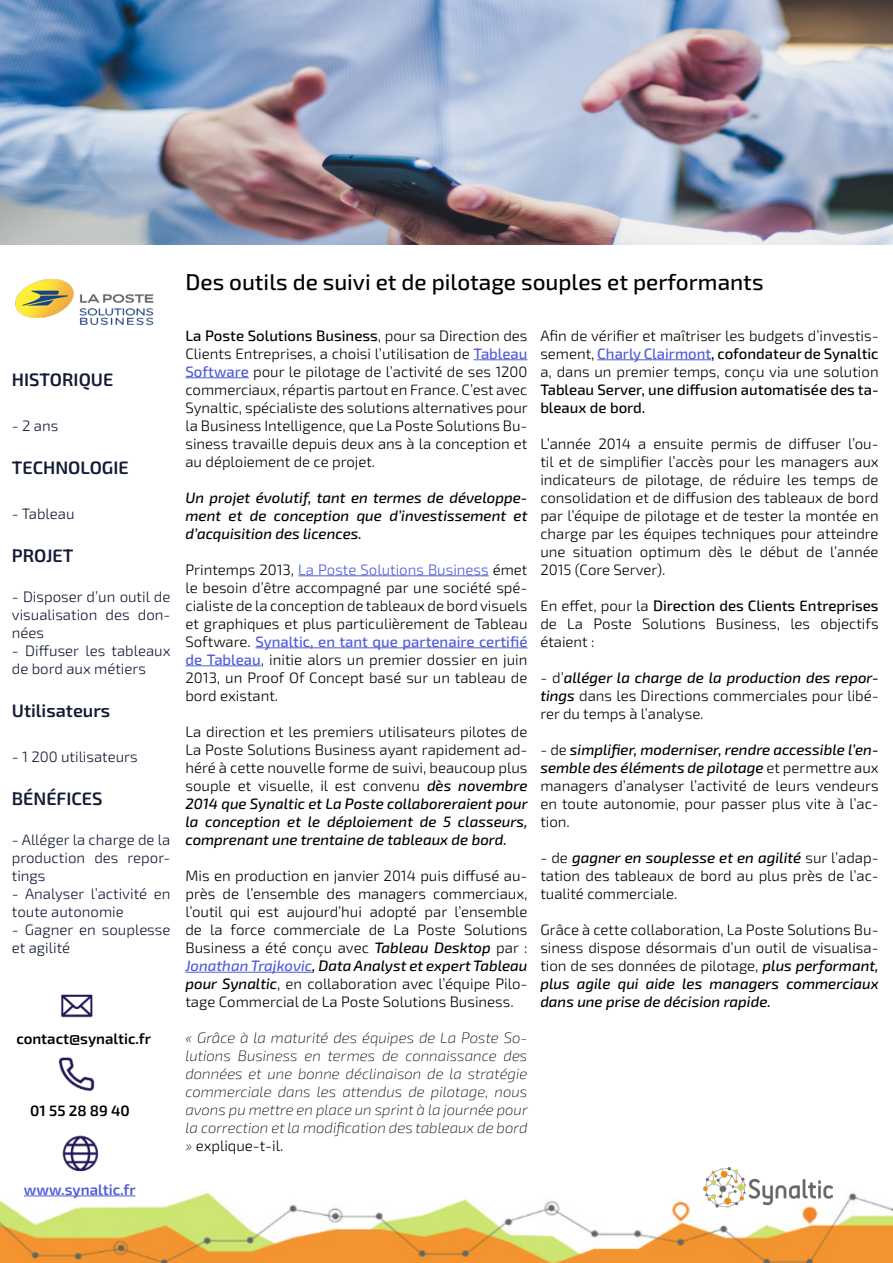
<style>
.page{position:relative;width:893px;height:1263px;background:#fff}
.page>*{position:absolute;margin:0;border:0;box-sizing:border-box;transform-origin:0 0}
.t1{font:500 22.5px "Exo 2";color:#000}
.t2{font:600 18px "Exo 2";color:#131a34}
.t3{font:300 15px/18px "Exo 2";color:#000;text-align:justify}
.t4{font:italic 200 15px/18px "Exo 2";color:#000;text-align:justify}
.t5{font:300 15px/18px "Exo 2";color:#131a34}
.t6{font:italic 500 15px/18px "Exo 2";color:#000;text-align:justify}
.t7{font:500 15px/18px "Exo 2";color:#000}
.t8{font:600 15px "Exo 2";color:#000}
.t9{font:600 15px "Exo 2";color:#4f5cd6}
.s1{font-weight:500}
.s2{font-weight:500;color:#4f5cd6}
.s3{color:#4f5cd6}
.s4{font-weight:500;font-style:italic}
.s5{font-weight:500;font-style:italic;color:#4f5cd6}
.s6{font-weight:300;font-style:normal}
</style>
<div class="page">
<img style="left:0;top:1192px;width:893px;height:71px">
<hr style="left:474px;top:359px;width:53px;height:1px;background:#4f5cd6">
<hr style="left:185px;top:377px;width:64px;height:1px;background:#4f5cd6">
<hr style="left:298px;top:575px;width:191px;height:1px;background:#4f5cd6">
<hr style="left:255px;top:647px;width:272px;height:1px;background:#4f5cd6">
<hr style="left:185px;top:665px;width:76px;height:1px;background:#4f5cd6">
<hr style="left:185px;top:972px;width:127px;height:1px;background:#4f5cd6">
<hr style="left:597px;top:359px;width:114px;height:1px;background:#4f5cd6">
<img style="left:703px;top:1168px;width:129px;height:39px">
<img style="left:61px;top:994px;width:32px;height:24px">
<img style="left:58px;top:1057px;width:37px;height:35px">
<hr style="left:24px;top:1195px;width:111px;height:1px;background:#4f5cd6">
<img style="left:62px;top:1135px;width:37px;height:37px">
<img style="left:0;top:0;width:893px;height:244px">
<img style="left:15px;top:279px;width:139px;height:47px">
<p class="t2" style="left:12px;top:367px;width:103px">HISTORIQUE</p>
<p class="t5" style="left:12px;top:416px;width:48px">- 2 ans</p>
<p class="t2" style="left:12px;top:455px;width:118px">TECHNOLOGIE</p>
<p class="t5" style="left:12px;top:504px;width:64px">- Tableau</p>
<p class="t2" style="left:12px;top:543px;width:63px">PROJET</p>
<p class="t5" style="left:12px;top:587px;width:160px;text-align:justify">- Disposer d’un outil de visualisation des don&shy;nées</p>
<p class="t5" style="left:12px;top:641px;width:160px">- Diffuser les tableaux de bord aux métiers</p>
<p class="t2" style="left:12px;top:698px;width:100px">Utilisateurs</p>
<p class="t5" style="left:12px;top:747px;width:127px">- 1 200 utilisateurs</p>
<p class="t2" style="left:12px;top:786px;width:92px">BÉNÉFICES</p>
<p class="t5" style="left:12px;top:830px;width:160px;text-align:justify">- Alléger la charge de la production des repor&shy;tings</p>
<p class="t5" style="left:12px;top:884px;width:160px">- Analyser l’activité en toute autonomie</p>
<p class="t5" style="left:12px;top:920px;width:160px">- Gagner en souplesse et agilité</p>
<p class="t8" style="left:16px;top:1028px;width:136px">contact@synaltic.fr</p>
<p class="t8" style="left:30px;top:1100px;width:101px">01 55 28 89 40</p>
<p class="t9" style="left:24px;top:1179px;width:113px">www.synaltic.fr</p>
<h1 class="t1" style="left:185px;top:267px;width:580px">Des outils de suivi et de pilotage souples et performants</h1>
<p class="t3" style="left:185px;top:326px;width:344px"><span class="s1">La Poste Solutions Business</span>, pour sa Direction des Clients Entreprises, a choisi l’utilisation de <span class="s2">Tableau Software</span> pour le pilotage de l’activité de ses 1200 commerciaux, répartis partout en France. C’est avec Synaltic, spécialiste des solutions alternatives pour la Business Intelligence, que La Poste Solutions Bu&shy;siness travaille depuis deux ans à la conception et au déploiement de ce projet.</p>
<p class="t6" style="left:185px;top:488px;width:344px">Un projet évolutif, tant en termes de développe&shy;ment et de conception que d’investissement et d’acquisition des licences.</p>
<p class="t3" style="left:185px;top:560px;width:344px">Printemps 2013, <span class="s3">La Poste Solutions Business</span> émet le besoin d’être accompagné par une société spé&shy;cialiste de la conception de tableaux de bord visuels et graphiques et plus particulièrement de Tableau Software. <span class="s2">Synaltic, en tant que partenaire certifié de Tableau</span>, initie alors un premier dossier en juin 2013, un Proof Of Concept basé sur un tableau de bord existant.</p>
<p class="t3" style="left:185px;top:722px;width:344px">La direction et les premiers utilisateurs pilotes de La Poste Solutions Business ayant rapidement ad&shy;héré à cette nouvelle forme de suivi, beaucoup plus souple et visuelle, il est convenu <span class="s4">dès novembre 2014 que Synaltic et La Poste collaboreraient pour la conception et le déploiement de 5 classeurs, comprenant une trentaine de tableaux de bord.</span></p>
<p class="t3" style="left:185px;top:866px;width:344px">Mis en production en janvier 2014 puis diffusé au&shy;près de l’ensemble des managers commerciaux, l’outil qui est aujourd’hui adopté par l’ensemble de la force commerciale de La Poste Solutions Business a été conçu avec <span class="s4">Tableau Desktop</span> par :<br><span class="s5">Jonathan Trajkovic</span><span class="s4">, Data Analyst et expert Tableau pour Synaltic</span>, en collaboration avec l’équipe Pilo&shy;tage Commercial de La Poste Solutions Business.</p>
<p class="t4" style="left:185px;top:1028px;width:344px">« Grâce à la maturité des équipes de La Poste So&shy;lutions Business en termes de connaissance des données et une bonne déclinaison de la stratégie commerciale dans les attendus de pilotage, nous avons pu mettre en place un sprint à la journée pour la correction et la modification des tableaux de bord » <span class="s6">explique-t-il.</span></p>
<p class="t3" style="left:540px;top:326px;width:340px">Afin de vérifier et maîtriser les budgets d’investis&shy;sement, <span class="s2">Charly Clairmont</span><span class="s1">, cofondateur de Synaltic </span>a, dans un premier temps, conçu via une solution</p>
<p class="t7" style="left:540px;top:380px;width:340px">Tableau Server, une diffusion automatisée des ta&shy;bleaux de bord.</p>
<p class="t3" style="left:540px;top:434px;width:340px">L’année 2014 a ensuite permis de diffuser l’ou&shy;til et de simplifier l’accès pour les managers aux indicateurs de pilotage, de réduire les temps de consolidation et de diffusion des tableaux de bord par l’équipe de pilotage et de tester la montée en charge par les équipes techniques pour atteindre une situation optimum dès le début de l’année 2015 (Core Server).</p>
<p class="t3" style="left:540px;top:596px;width:340px">En effet, pour la <span class="s1">Direction des Clients Entreprises </span>de La Poste Solutions Business, les objectifs étaient :</p>
<p class="t3" style="left:540px;top:668px;width:340px">- d’<span class="s4">alléger la charge de la production des repor&shy;tings</span> dans les Directions commerciales pour libé&shy;rer du temps à l’analyse.</p>
<p class="t3" style="left:540px;top:740px;width:340px">- de <span class="s4">simplifier, moderniser, rendre accessible l’en&shy;semble des éléments de pilotage</span> et permettre aux managers d’analyser l’activité de leurs vendeurs en toute autonomie, pour passer plus vite à l’ac&shy;tion.</p>
<p class="t3" style="left:540px;top:848px;width:340px">- de <span class="s4">gagner en souplesse et en agilité</span> sur l’adap&shy;tation des tableaux de bord au plus près de l’ac&shy;tualité commerciale.</p>
<p class="t3" style="left:540px;top:920px;width:340px">Grâce à cette collaboration, La Poste Solutions Bu&shy;siness dispose désormais d’un outil de visualisa&shy;tion de ses données de pilotage, <span class="s4">plus performant, plus agile qui aide les managers commerciaux dans une prise de décision rapide.</span></p>
</div>
